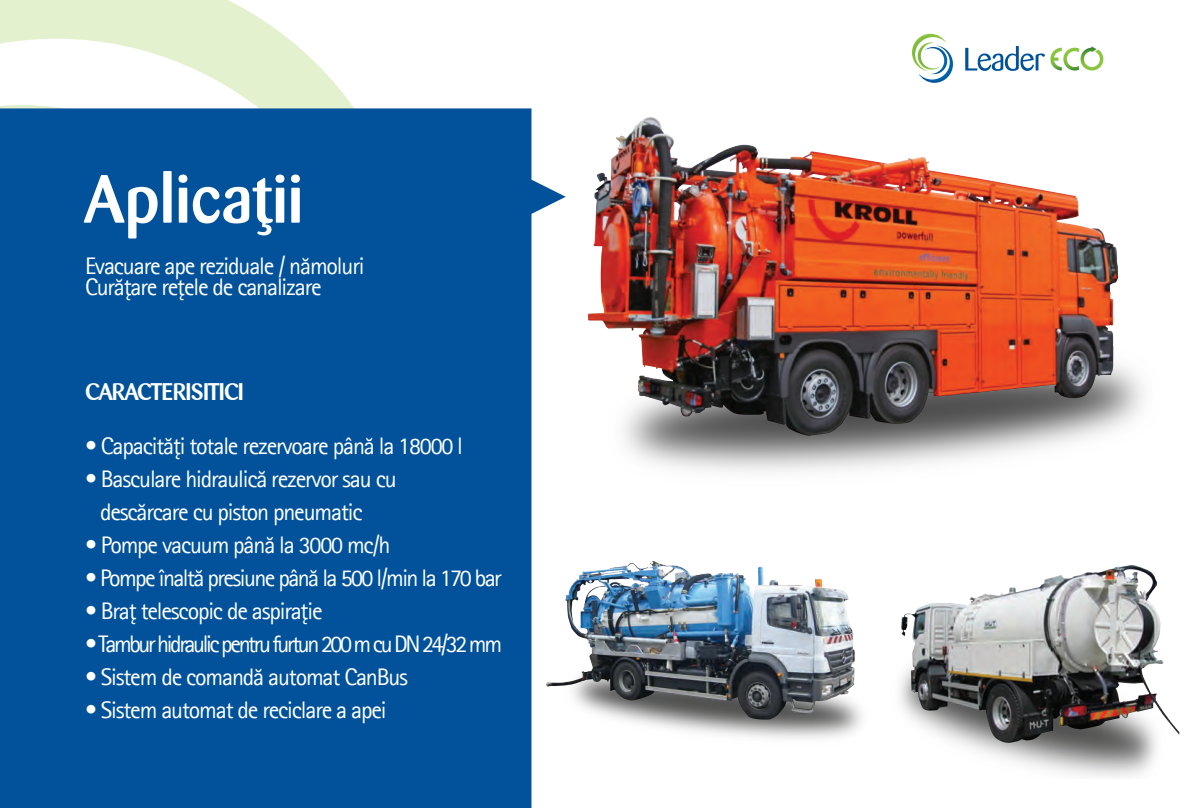
<style>
.page{position:relative;width:1191px;height:808px;background:#fff}
.page>*{position:absolute;margin:0;border:0;box-sizing:border-box;transform-origin:0 0}
.t1{font:500 67.5px "Barmeno";color:#fff}
.t2{font:24px/21px "Rotis Sans Serif";letter-spacing:-.05em;color:#fff}
.t3{font:24px "Rotis Sans Serif";letter-spacing:-.1em;color:#fff}
.t4{font:500 24px "Barmeno";letter-spacing:-.04em;color:#fff}
</style>
<div class="page">
<svg style="left:0;top:0;width:354px;height:108px;fill:#e4f1cf"></svg>
<svg style="left:1050px;top:46px;width:53px;height:25px"></svg>
<svg style="left:965px;top:46px;width:79px;height:25px"></svg>
<svg style="left:912px;top:34px;width:41px;height:49px"></svg>
<div style="left:0;top:108px;width:544px;height:700px;background:#01529a"></div>
<img style="left:544px;top:116px;width:600px;height:356px">
<img style="left:538px;top:552px;width:294px;height:205px">
<img style="left:832px;top:565px;width:348px;height:212px">
<svg style="left:257px;top:221px;width:14px;height:14px"></svg>
<h1 class="t1" style="left:84px;top:159px;width:221px">Aplicatii</h1>
<p class="t2" style="left:85px;top:255px;width:281px">Evacuare ape reziduale / nãmoluri<br>Curãþare reþele de canalizare</p>
<p class="t4" style="left:85px;top:378px;width:160px">CARACTERISITICI</p>
<p class="t2" style="left:85px;top:435px;width:379px">• Capacitãþi totale rezervoare pânã la 18000 l</p>
<p class="t2" style="left:100px;top:462px;width:298px;line-height:33px;text-indent:-15px">• Basculare hidraulicã rezervor sau cu descãrcare cu piston pneumatic</p>
<p class="t2" style="left:85px;top:534px;width:307px">• Pompe vacuum pânã la 3000 mc/h</p>
<p class="t2" style="left:85px;top:567px;width:418px">• Pompe înaltã presiune pânã la 500 l/min la 170 bar</p>
<p class="t2" style="left:85px;top:600px;width:239px">• Braþ telescopic de aspiraþie</p>
<p class="t3" style="left:85px;top:630px;width:418px">• Tambur hidraulic pentru furtun 200 m cu DN 24/32 mm</p>
<p class="t2" style="left:85px;top:666px;width:324px">• Sistem de comandã automat CanBus</p>
<p class="t2" style="left:85px;top:699px;width:303px">• Sistem automat de reciclare a apei</p>
</div>
